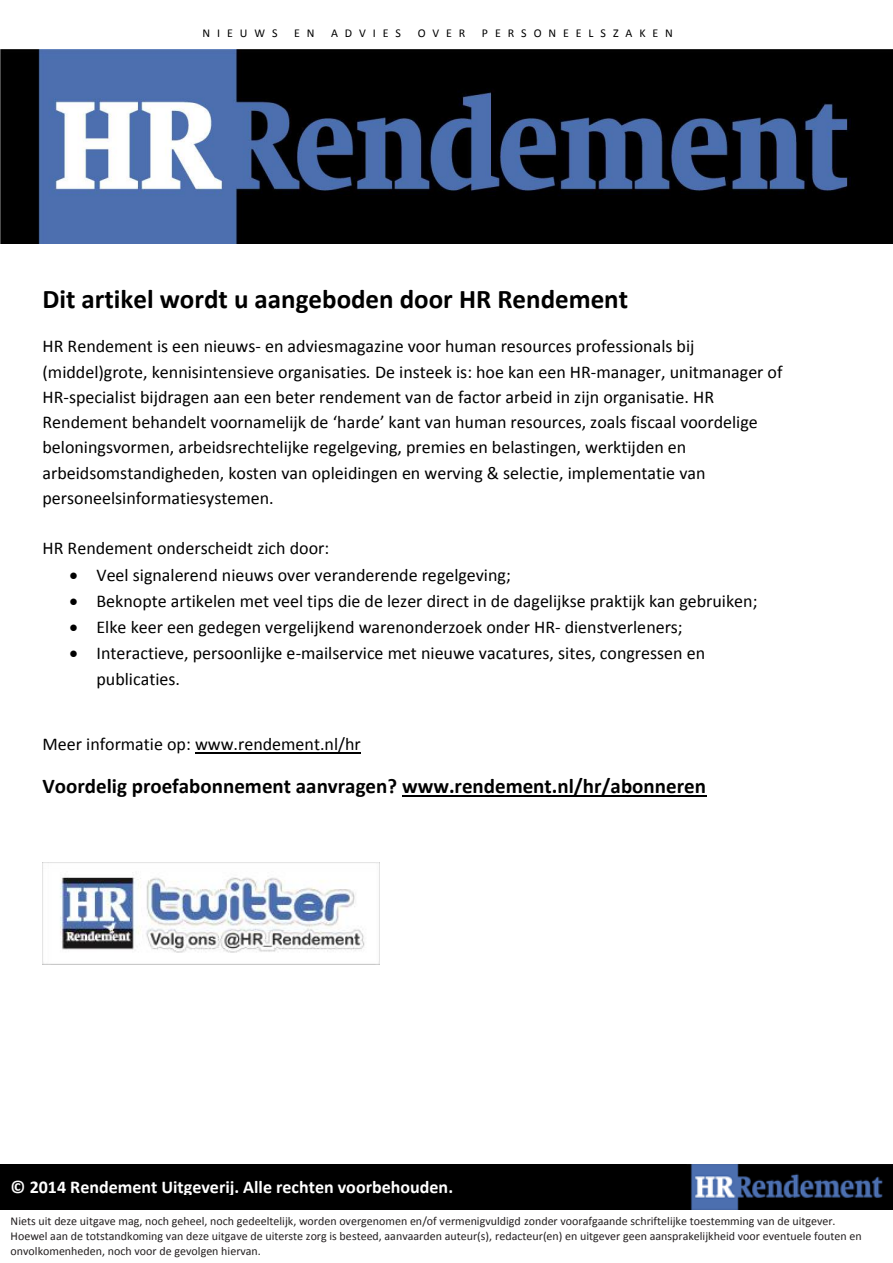
<style>
.page{position:relative;width:893px;height:1263px;background:#fff}
.page>*{position:absolute;margin:0;border:0;box-sizing:border-box;transform-origin:0 0}
.t1{font:700 27px "Calibri";color:#000}
.t2{font:700 21px "Calibri";color:#000}
.t3{font:18px/25.2px "Calibri";color:#000}
.t4{font:700 18px "Calibri";color:#fff}
.t5{font:12px/14.5px "Calibri";color:#231f20}
.t6{font:12px "Calibri";letter-spacing:.58em;color:#000}
.s1{font-style:italic}
</style>
<div class="page">
<img style="left:0;top:1165px;width:893px;height:45px">
<img style="left:0;top:49px;width:893px;height:194px">
<hr style="left:195px;top:752px;width:166px;height:1px;background:#000">
<hr style="left:402px;top:795px;width:304px;height:2px;background:#000">
<img style="left:42px;top:862px;width:338px;height:102px">
<p class="t6" style="left:203px;top:28px;width:77px">NIEUWS</p>
<p class="t6" style="left:294px;top:28px;width:22px">E N</p>
<p class="t6" style="left:331px;top:28px;width:71px">ADVIES</p>
<p class="t6" style="left:418px;top:28px;width:49px">OVER</p>
<p class="t6" style="left:482px;top:28px;width:192px">PERSONEELSZAKEN</p>
<p class="t1" style="left:42px;top:288px;width:587px">Dit artikel wordt u aangeboden door HR Rendement</p>
<p class="t3" style="left:42px;top:335px;width:742px">HR Rendement is een nieuws- en adviesmagazine voor human resources professionals bij (middel)grote, kennisintensieve organisaties<span class="s1">.</span> De insteek is: hoe kan een HR-manager, unitmanager of HR-specialist bijdragen aan een beter rendement van de factor arbeid in zijn organisatie. HR Rendement behandelt voornamelijk de ‘harde’ kant van human resources, zoals fiscaal voordelige beloningsvormen, arbeidsrechtelijke regelgeving, premies en belastingen, werktijden en arbeidsomstandigheden, kosten van opleidingen en werving &amp; selectie, implementatie van personeelsinformatiesystemen.</p>
<p class="t3" style="left:42px;top:537px;width:288px">HR Rendement onderscheidt zich door:</p>
<p class="t3" style="left:69px;top:564px;width:443px">• Veel signalerend nieuws over veranderende regelgeving;</p>
<p class="t3" style="left:69px;top:590px;width:690px">• Beknopte artikelen met veel tips die de lezer direct in de dagelijkse praktijk kan gebruiken;</p>
<p class="t3" style="left:69px;top:616px;width:615px">• Elke keer een gedegen vergelijkend warenonderzoek onder HR- dienstverleners;</p>
<p class="t3" style="left:96px;top:642px;width:610px;text-indent:-27px">• Interactieve, persoonlijke e-mailservice met nieuwe vacatures, sites, congressen en publicaties.</p>
<p class="t3" style="left:42px;top:733px;width:320px">Meer informatie op: www.rendement.nl/hr</p>
<p class="t2" style="left:42px;top:778px;width:665px">Voordelig proefabonnement aanvragen? www.rendement.nl/hr/abonneren</p>
<p class="t4" style="left:11px;top:1179px;width:444px">© 2014 Rendement Uitgeverij. Alle rechten voorbehouden.</p>
<p class="t5" style="left:11px;top:1215px;width:853px">Niets uit deze uitgave mag, noch geheel, noch gedeeltelijk, worden overgenomen en/of vermenigvuldigd zonder voorafgaande schriftelijke toestemming van de uitgever.<br>Hoewel aan de totstandkoming van deze uitgave de uiterste zorg is besteed, aanvaarden auteur(s), redacteur(en) en uitgever geen aansprakelijkheid voor eventuele fouten en onvolkomenheden, noch voor de gevolgen hiervan.</p>
</div>
